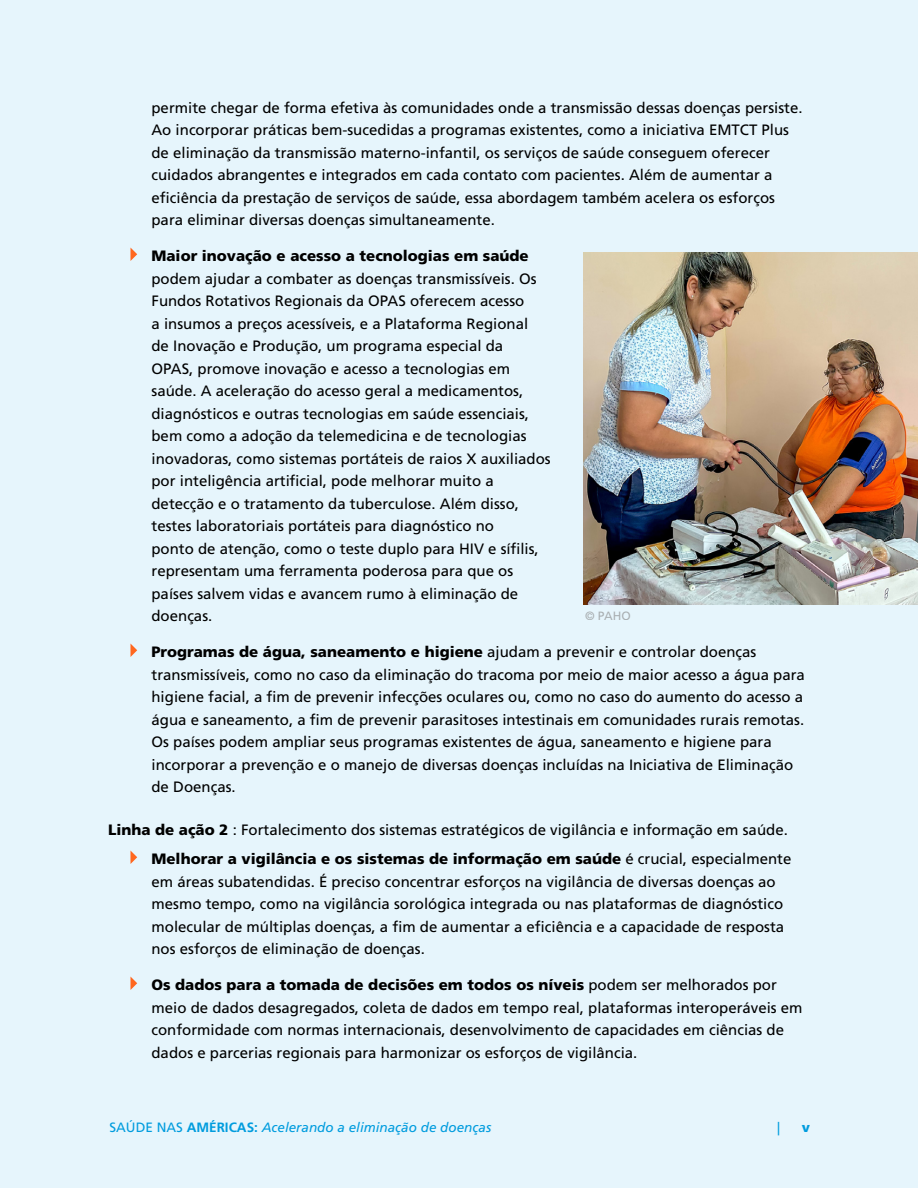
<style>
.page{position:relative;width:918px;height:1188px;background:#e6f5fc}
.page>*{position:absolute;margin:0;border:0;box-sizing:border-box;transform-origin:0 0}
.t1{font:15px/22.5px "Frutiger LT Pro";color:#000}
.t2{font:900 15px "Frutiger LT Pro";color:#000}
.t3{font:italic 13.5px "Frutiger LT Pro";color:#009cde}
.t4{font:13.5px "Frutiger LT Pro";color:#009cde}
.t5{font:900 13.5px "Frutiger LT Pro";color:#009cde}
.t6{font:12px "Frutiger LT Pro";color:#808080}
.s1{font-weight:900}
.s2{font-style:normal}
.s3{font-weight:700;font-style:normal}
</style>
<div class="page">
<svg style="left:130px;top:248px;width:7px;height:13px"></svg>
<svg style="left:130px;top:644px;width:7px;height:13px"></svg>
<svg style="left:130px;top:851px;width:7px;height:13px"></svg>
<svg style="left:130px;top:977px;width:7px;height:13px"></svg>
<img style="left:583px;top:252px;width:335px;height:352px">
<p class="t1" style="left:152px;top:96px;width:653px">permite chegar de forma efetiva às comunidades onde a transmissão dessas doenças persiste.<br>Ao incorporar práticas bem-sucedidas a programas existentes, como a iniciativa EMTCT Plus de eliminação da transmissão materno-infantil, os serviços de saúde conseguem oferecer cuidados abrangentes e integrados em cada contato com pacientes. Além de aumentar a eficiência da prestação de serviços de saúde, essa abordagem também acelera os esforços para eliminar diversas doenças simultaneamente.</p>
<p class="t2" style="left:152px;top:247px;width:379px">Maior inovação e acesso a tecnologias em saúde</p>
<p class="t1" style="left:152px;top:267px;width:401px">podem ajudar a combater as doenças transmissíveis. Os Fundos Rotativos Regionais da OPAS oferecem acesso<br>a insumos a preços acessíveis, e a Plataforma Regional<br>de Inovação e Produção, um programa especial da<br>OPAS, promove inovação e acesso a tecnologias em saúde. A aceleração do acesso geral a medicamentos, diagnósticos e outras tecnologias em saúde essenciais, bem como a adoção da telemedicina e de tecnologias inovadoras, como sistemas portáteis de raios X auxiliados por inteligência artificial, pode melhorar muito a detecção e o tratamento da tuberculose. Além disso, testes laboratoriais portáteis para diagnóstico no<br>ponto de atenção, como o teste duplo para HIV e sífilis, representam uma ferramenta poderosa para que os países salvem vidas e avancem rumo à eliminação de doenças.</p>
<p class="t1" style="left:152px;top:641px;width:655px"><span class="s1">Programas de água, saneamento e higiene</span> ajudam a prevenir e controlar doenças transmissíveis, como no caso da eliminação do tracoma por meio de maior acesso a água para higiene facial, a fim de prevenir infecções oculares ou, como no caso do aumento do acesso a água e saneamento, a fim de prevenir parasitoses intestinais em comunidades rurais remotas.<br>Os países podem ampliar seus programas existentes de água, saneamento e higiene para incorporar a prevenção e o manejo de diversas doenças incluídas na Iniciativa de Eliminação de Doenças.</p>
<p class="t1" style="left:108px;top:815px;width:685px;line-height:29.2px;text-align:right"><span class="s1">Linha de ação 2</span> : Fortalecimento dos sistemas estratégicos de vigilância e informação em saúde.<br><span class="s1">Melhorar a vigilância e os sistemas de informação em saúde</span> é crucial, especialmente</p>
<p class="t1" style="left:152px;top:870px;width:634px">em áreas subatendidas. É preciso concentrar esforços na vigilância de diversas doenças ao mesmo tempo, como na vigilância sorológica integrada ou nas plataformas de diagnóstico molecular de múltiplas doenças, a fim de aumentar a eficiência e a capacidade de resposta nos esforços de eliminação de doenças.</p>
<p class="t1" style="left:152px;top:974px;width:653px"><span class="s1">Os dados para a tomada de decisões em todos os níveis</span> podem ser melhorados por meio de dados desagregados, coleta de dados em tempo real, plataformas interoperáveis em conformidade com normas internacionais, desenvolvimento de capacidades em ciências de dados e parcerias regionais para harmonizar os esforços de vigilância.</p>
<p class="t6" style="left:585px;top:608px;width:47px">© PAHO</p>
<p class="t3" style="left:110px;top:1119px;width:383px"><span class="s2">SAÚDE NAS</span> <span class="s3">AMÉRICAS:</span> Acelerando a eliminação de doenças</p>
<p class="t4" style="left:777px;top:1119px;width:4px">|</p>
<p class="t5" style="left:802px;top:1119px;width:10px">v</p>
</div>
